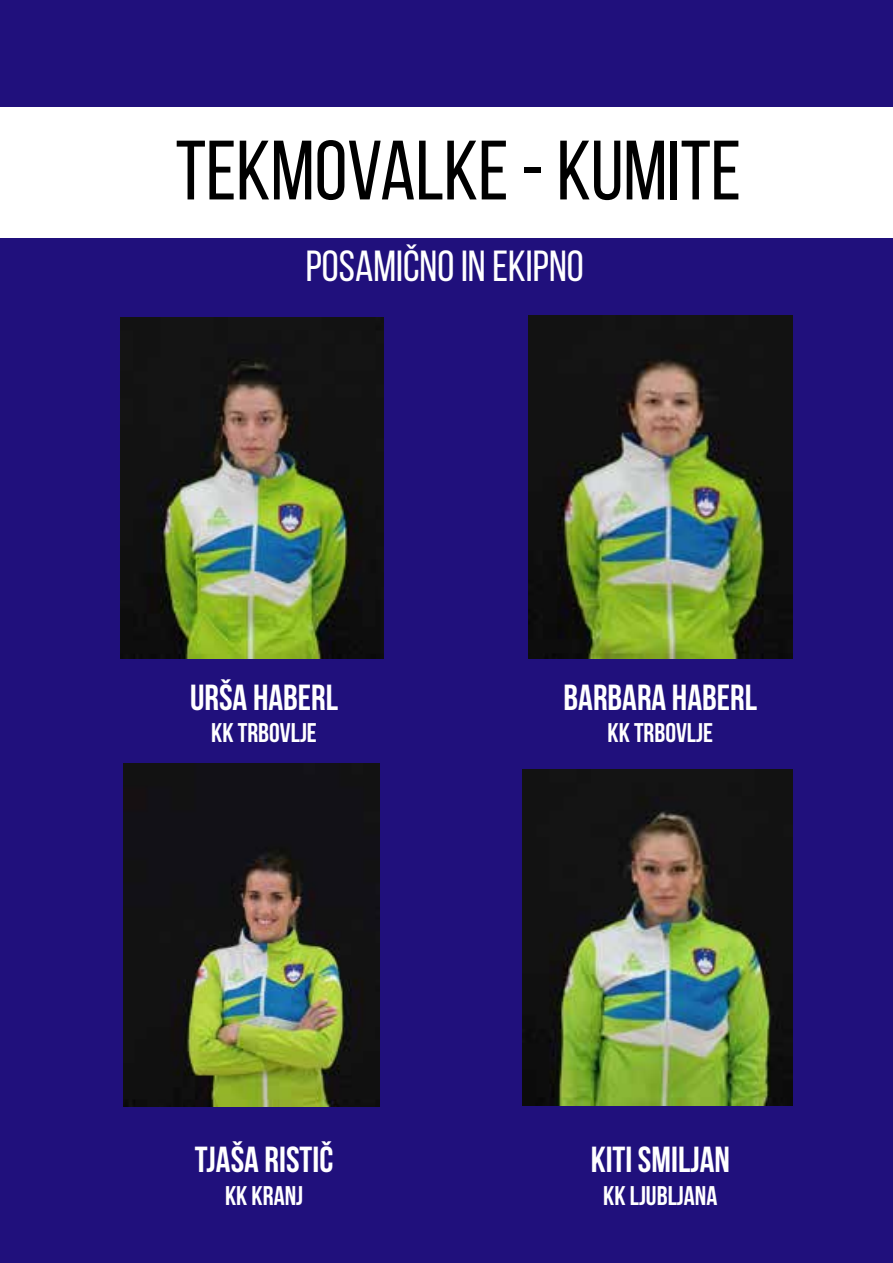
<style>
.page{position:relative;width:893px;height:1263px;background:#20107c}
.page>*{position:absolute;margin:0;border:0;box-sizing:border-box;transform-origin:0 0}
.t1{font:84px "Bebas Neue";color:#000}
.t2{font:43.5px "Bebas Neue";color:#fff}
.t3{font:700 36.3px "Bebas Neue";color:#fff}
.t4{font:700 27px "Bebas Neue";color:#fff}
</style>
<div class="page">
<div style="left:0;top:107px;width:893px;height:131px;background:#fff"></div>
<img style="left:528px;top:315px;width:264px;height:343px">
<img style="left:522px;top:769px;width:270px;height:337px">
<img style="left:120px;top:317px;width:264px;height:341px">
<img style="left:123px;top:763px;width:257px;height:344px">
<h1 class="t1" style="left:176px;top:125px;width:567px">TEKMOVALKE - KUMITE</h1>
<p class="t2" style="left:306px;top:242px;width:280px">POSAMIČNO IN EKIPNO</p>
<p class="t3" style="left:190px;top:677px;width:150px">URŠA HABERL</p>
<p class="t4" style="left:211px;top:718px;width:107px">KK TRBOVLJE</p>
<p class="t3" style="left:195px;top:1140px;width:140px">TJAŠA RISTIČ</p>
<p class="t4" style="left:225px;top:1181px;width:80px">KK KRANJ</p>
<p class="t3" style="left:564px;top:677px;width:195px">BARBARA HABERL</p>
<p class="t4" style="left:607px;top:718px;width:107px">KK TRBOVLJE</p>
<p class="t3" style="left:591px;top:1140px;width:141px">KITI SMILJAN</p>
<p class="t4" style="left:603px;top:1181px;width:116px">KK LJUBLJANA</p>
</div>
